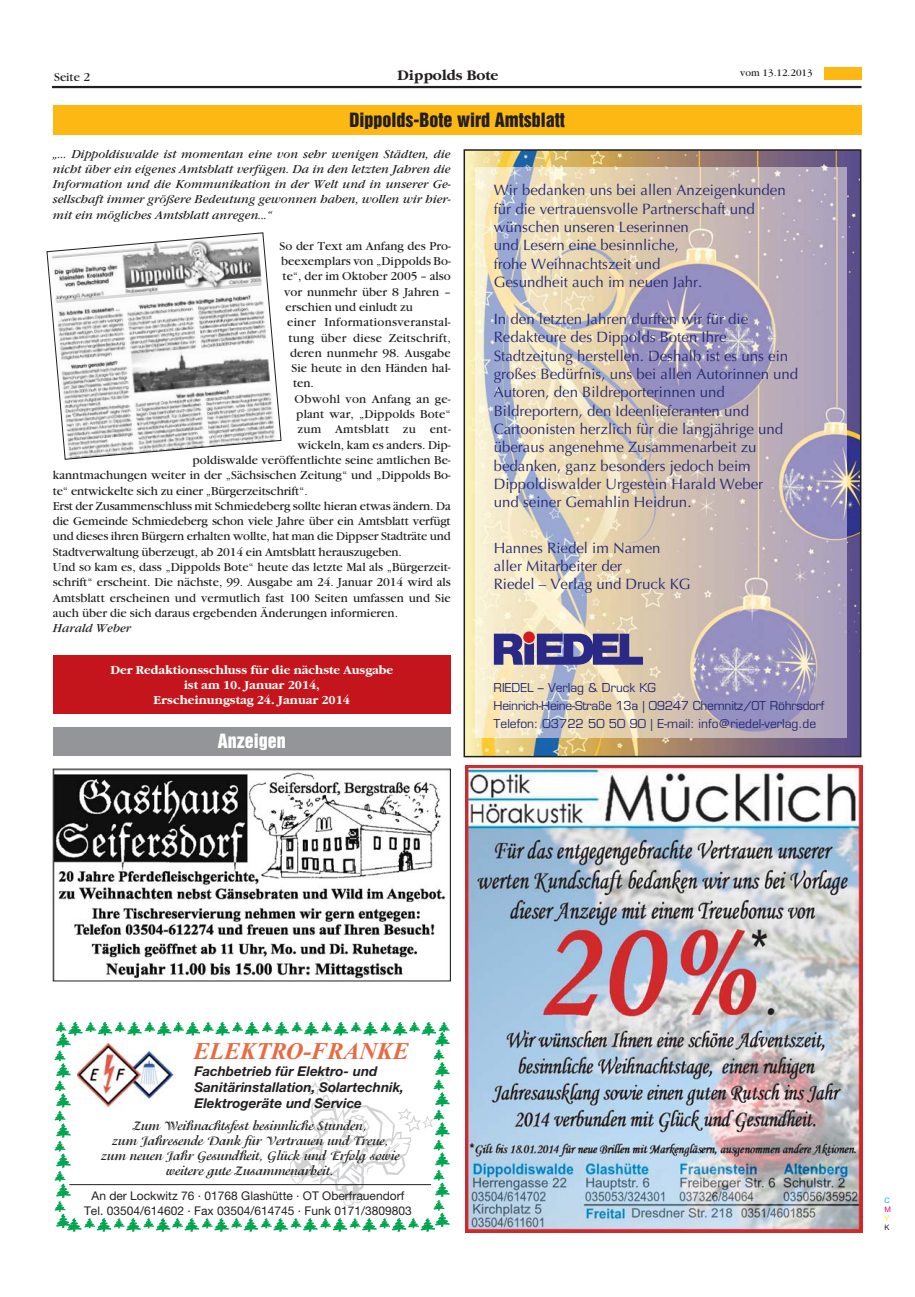
<style>
.page{position:relative;width:915px;height:1297px;background:#fff}
.page>*{position:absolute;margin:0;border:0;box-sizing:border-box;transform-origin:0 0}
.t1{font:italic 700 24px "Times New Roman";color:#e96a41}
.t2{font:18px "Helvetica Inserat";color:#231f20}
.t3{font:18px "Helvetica Inserat";color:#fff}
.t4{font:15px/18.3px "Optima";color:#272a70}
.t5{font:700 15px "Garamond";color:#231f20}
.t6{font:700 13.5px/15px "Isadora";color:#231f20;text-align:center}
.t7{font:italic 700 13.5px/16.2px "Helvetica Neue";color:#231f20}
.t8{font:12.75px "Garamond";color:#231f20}
.t9{font:italic 12.75px/15.3px "Garamond";color:#231f20;text-align:justify}
.t10{font:12.75px "Garamond";letter-spacing:.02em;color:#231f20}
.t11{font:700 12.75px/15.3px "Garamond";color:#fff;text-align:center}
.t12{font:12px/18px "Eurostile";color:#272a70}
.t13{font:12px/14.4px "Helvetica Neue";color:#231f20;text-align:center}
.t14{font:10.5px "Garamond";color:#231f20}
.t15{font:7.5px "Helvetica Neue";color:#00adef}
.t16{font:7.5px "Helvetica Neue";color:#ec008c}
.t17{font:7.5px "Helvetica Neue";color:#fff200}
.t18{font:7.5px "Helvetica Neue";color:#231f20}
</style>
<div class="page">
<div style="left:53px;top:655px;width:397px;height:58px;background:#c4151c"></div>
<hr style="left:52px;top:86px;width:809px;height:2px;background:#231f20">
<div style="left:824px;top:67px;width:37px;height:13px;background:#fdb813"></div>
<div style="left:53px;top:106px;width:808px;height:29px;background:#fdb813"></div>
<svg style="left:54px;top:1022px;width:395px;height:210px"></svg>
<img style="left:289px;top:1066px;width:144px;height:139px">
<img style="left:77px;top:1043px;width:99px;height:67px">
<hr style="left:69px;top:1184px;width:362px;height:1px;background:#231f20">
<img style="left:465px;top:766px;width:397px;height:466px">
<img style="left:55px;top:772px;width:391px;height:207px">
<div style="left:53px;top:728px;width:397px;height:28px;background:#939598"></div>
<img style="left:466px;top:152px;width:392px;height:602px">
<div style="left:463px;top:149px;width:398px;height:608px;border:2px solid #231f20"></div>
<img style="left:476px;top:167px;width:370px;height:570px">
<svg style="left:523px;top:631px;width:11px;height:12px"></svg>
<svg style="left:493px;top:634px;width:149px;height:31px;background:#5f5892"></svg>
<svg style="left:46px;top:232px;width:236px;height:228px"></svg>
<p class="t8" style="left:54px;top:72px;width:37px">Seite 2</p>
<p class="t5" style="left:397px;top:69px;width:102px">Dippolds Bote</p>
<p class="t14" style="left:740px;top:69px;width:74px">vom 13.12.2013</p>
<h2 class="t2" style="left:349px;top:112px;width:216px">Dippolds-Bote wird Amtsblatt</h2>
<p class="t9" style="left:53px;top:147px;width:399px">„... Dippoldiswalde ist momentan eine von sehr wenigen Städten, die nicht über ein eigenes Amtsblatt verfügen. Da in den letzten Jahren die Information und die Kommunikation in der Welt und in unserer Ge&shy;sellschaft immer größere Bedeutung gewonnen haben, wollen wir hier&shy;mit ein mögliches Amtsblatt anregen...“</p>
<p class="t8" style="left:279px;top:241px;width:173px">So der Text am Anfang des Pro-</p>
<p class="t8" style="left:281px;top:257px;width:171px">beexemplars von „Dippolds Bo-</p>
<p class="t8" style="left:282px;top:272px;width:170px">te“, der im Oktober 2005 – also</p>
<p class="t8" style="left:284px;top:287px;width:168px">vor nunmehr über 8 Jahren –</p>
<p class="t8" style="left:285px;top:302px;width:129px">erschien und einludt zu</p>
<p class="t10" style="left:287px;top:318px;width:165px">einer Informationsveranstal-</p>
<p class="t10" style="left:288px;top:333px;width:164px">tung über diese Zeitschrift,</p>
<p class="t8" style="left:290px;top:348px;width:162px">deren nunmehr 98. Ausgabe</p>
<p class="t8" style="left:291px;top:364px;width:161px">Sie heute in den Händen hal-</p>
<p class="t8" style="left:293px;top:379px;width:22px">ten.</p>
<p class="t10" style="left:294px;top:394px;width:158px">Obwohl von Anfang an ge-</p>
<p class="t8" style="left:296px;top:410px;width:156px">plant war, „Dippolds Bote“</p>
<p class="t10" style="left:297px;top:425px;width:155px">zum Amtsblatt zu ent-</p>
<p class="t8" style="left:297px;top:440px;width:155px">wickeln, kam es anders. Dip-</p>
<p class="t8" style="left:192px;top:455px;width:260px">poldiswalde veröffentlichte seine amtlichen Be-</p>
<p class="t8" style="left:53px;top:471px;width:399px">kanntmachungen weiter in der „Sächsischen Zeitung“ und „Dippolds Bo-</p>
<p class="t8" style="left:53px;top:486px;width:256px">te“ entwickelte sich zu einer „Bürgerzeitschrift“.</p>
<p class="t8" style="left:53px;top:501px;width:399px">Erst der Zusammenschluss mit Schmiedeberg sollte hieran etwas ändern. Da</p>
<p class="t8" style="left:53px;top:517px;width:399px">die Gemeinde Schmiedeberg schon viele Jahre über ein Amtsblatt verfügt</p>
<p class="t8" style="left:53px;top:532px;width:399px">und dieses ihren Bürgern erhalten wollte, hat man die Dippser Stadträte und</p>
<p class="t8" style="left:53px;top:547px;width:350px">Stadtverwaltung überzeugt, ab 2014 ein Amtsblatt herauszugeben.</p>
<p class="t8" style="left:53px;top:563px;width:399px">Und so kam es, dass „Dippolds Bote“ heute das letzte Mal als „Bürgerzeit-</p>
<p class="t8" style="left:53px;top:578px;width:399px">schrift“ erscheint. Die nächste, 99. Ausgabe am 24. Januar 2014 wird als</p>
<p class="t8" style="left:53px;top:593px;width:399px">Amtsblatt erscheinen und vermutlich fast 100 Seiten umfassen und Sie</p>
<p class="t8" style="left:53px;top:608px;width:346px">auch über die sich daraus ergebenden Änderungen informieren.</p>
<p class="t9" style="left:53px;top:622px;width:80px">Harald Weber</p>
<p class="t11" style="left:110px;top:663px;width:284px">Der Redaktionsschluss für die nächste Ausgabe ist am 10. Januar 2014,<br>Erscheinungstag 24. Januar 2014</p>
<h2 class="t3" style="left:218px;top:733px;width:69px">Anzeigen</h2>
<p class="t4" style="left:493px;top:183px;width:293px">Wir bedanken uns bei allen Anzeigenkunden für die vertrauensvolle Partnerschaft und wünschen unseren Leserinnen<br>und Lesern eine besinnliche,<br>frohe Weihnachtszeit und<br>Gesundheit auch im neuen Jahr.</p>
<p class="t4" style="left:493px;top:311px;width:306px">In den letzten Jahren durften wir für die Redakteure des Dippolds Boten Ihre Stadtzeitung herstellen. Deshalb ist es uns ein großes Bedürfnis, uns bei allen Autorinnen und Autoren, den Bildreporterinnen und Bildreportern, den Ideenlieferanten und Cartoonisten herzlich für die langjährige und überaus angenehme Zusammenarbeit zu bedanken, ganz besonders jedoch beim Dippoldiswalder Urgestein Harald Weber<br>und seiner Gemahlin Heidrun.</p>
<p class="t4" style="left:493px;top:540px;width:198px">Hannes Riedel im Namen aller Mitarbeiter der<br>Riedel – Verlag und Druck KG</p>
<p class="t12" style="left:493px;top:679px;width:332px">RIEDEL – Verlag &amp; Druck KG<br>Heinrich-Heine-Straße 13a | 09247 Chemnitz/OT Röhrsdorf<br>Telefon: 03722 50 50 90 | E-mail: info@riedel-verlag.de</p>
<h1 class="t1" style="left:193px;top:1043px;width:217px">ELEKTRO-FRANKE</h1>
<p class="t7" style="left:194px;top:1064px;width:211px">Fachbetrieb für Elektro- und<br>Sanitärinstallation, Solartechnik,<br>Elektrogeräte und Service</p>
<p class="t6" style="left:100px;top:1119px;width:301px">Zum Weihnachtsfest besinnliche Stunden,<br>zum Jahresende Dank für Vertrauen und Treue, zum neuen Jahr Gesundheit, Glück und Erfolg sowie weitere gute Zusammenarbeit.</p>
<p class="t13" style="left:84px;top:1190px;width:329px">An der Lockwitz 76 · 01768 Glashütte · OT Oberfrauendorf<br>Tel. 03504/614602 · Fax 03504/614745 · Funk 0171/3809803</p>
<p class="t15" style="left:884px;top:1198px;width:7px">C</p>
<p class="t16" style="left:884px;top:1207px;width:8px">M</p>
<p class="t17" style="left:884px;top:1216px;width:6px">Y</p>
<p class="t18" style="left:884px;top:1225px;width:7px">K</p>
</div>
